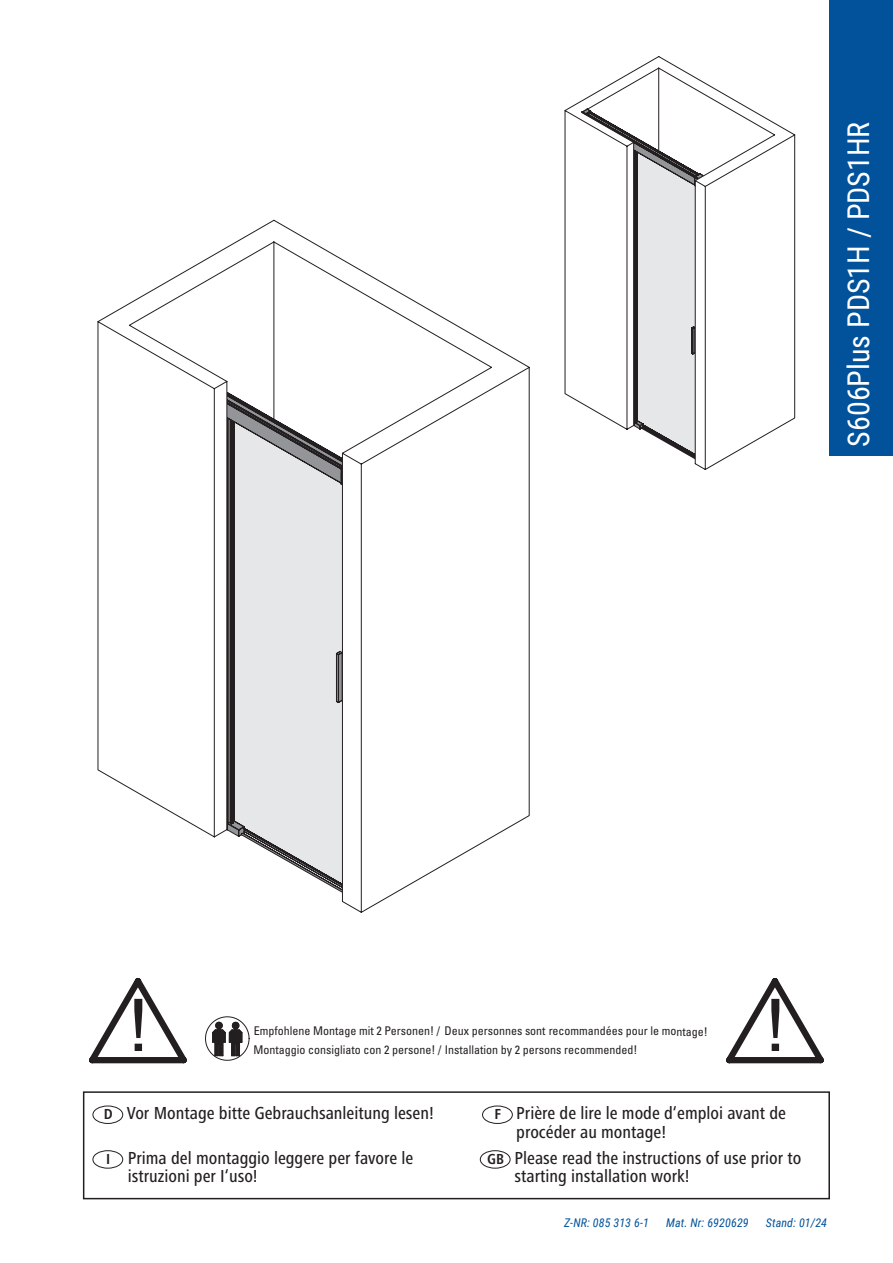
<style>
.page{position:relative;width:893px;height:1263px;background:#fff}
.page>*{position:absolute;margin:0;border:0;box-sizing:border-box;transform-origin:0 0}
.t1{font:30px "Roboto Condensed";color:#fff}
.t2{font:500 condensed 18px/18px "Frutiger Next LTW1 G";color:#231f20}
.t3{font:700 condensed 15px "Frutiger Next LTW1 G";color:#231f20}
.t4{font:condensed 12px/18.8px "Univers";color:#231f20}
.t5{font:italic 12px "Roboto Condensed";letter-spacing:.01em;color:#01529b}
.s1{font-weight:700;font-size:15px}
</style>
<div class="page">
<svg style="left:97px;top:219px;width:433px;height:694px"></svg>
<svg style="left:89px;top:978px;width:98px;height:85px"></svg>
<svg style="left:726px;top:978px;width:98px;height:85px"></svg>
<div style="left:93px;top:1105px;width:30px;height:19px;border:1px solid #231f20;border-radius:50%"></div>
<div style="left:480px;top:1150px;width:30px;height:18px;border:1px solid #231f20;border-radius:50%"></div>
<div style="left:482px;top:1105px;width:31px;height:19px;border:1px solid #231f20;border-radius:50%"></div>
<div style="left:93px;top:1150px;width:30px;height:18px;border:1px solid #231f20;border-radius:50%"></div>
<div style="left:83px;top:1091px;width:747px;height:108px;border:2px solid #231f20"></div>
<div style="left:829px;top:0;width:64px;height:455px;background:#01529b"></div>
<svg style="left:568px;top:56px;width:181px;height:52px"></svg>
<svg style="left:564px;top:108px;width:231px;height:362px"></svg>
<svg style="left:205px;top:1016px;width:45px;height:45px"></svg>
<h1 class="t1" style="left:837px;top:446px;width:326px;rotate:-90deg">S606Plus PDS1H / PDS1HR</h1>
<p class="t4" style="left:254px;top:1021px;width:456px">Empfohlene Montage mit 2 Personen! / Deux personnes sont recommandées pour le montage!<br>Montaggio consigliato con 2 persone! / Installation by 2 persons recommended!</p>
<p class="t2" style="left:104px;top:1104px;width:332px"><span class="s1">D</span> Vor Montage bitte Gebrauchsanleitung lesen!</p>
<p class="t2" style="left:128px;top:1149px;width:287px;text-indent:-22px"><span class="s1">I</span> Prima del montaggio leggere per favore le istruzioni per I‘uso!</p>
<p class="t3" style="left:494px;top:1106px;width:8px">F</p>
<p class="t3" style="left:487px;top:1150px;width:18px">GB</p>
<p class="t2" style="left:516px;top:1104px;width:271px">Prière de lire le mode d‘emploi avant de procéder au montage!</p>
<p class="t2" style="left:515px;top:1149px;width:288px">Please read the instructions of use prior to starting installation work!</p>
<p class="t5" style="left:564px;top:1215px;width:86px">Z-NR: 085 313 6-1</p>
<p class="t5" style="left:666px;top:1215px;width:84px">Mat. Nr: 6920629</p>
<p class="t5" style="left:766px;top:1215px;width:63px">Stand: 01/24</p>
</div>
